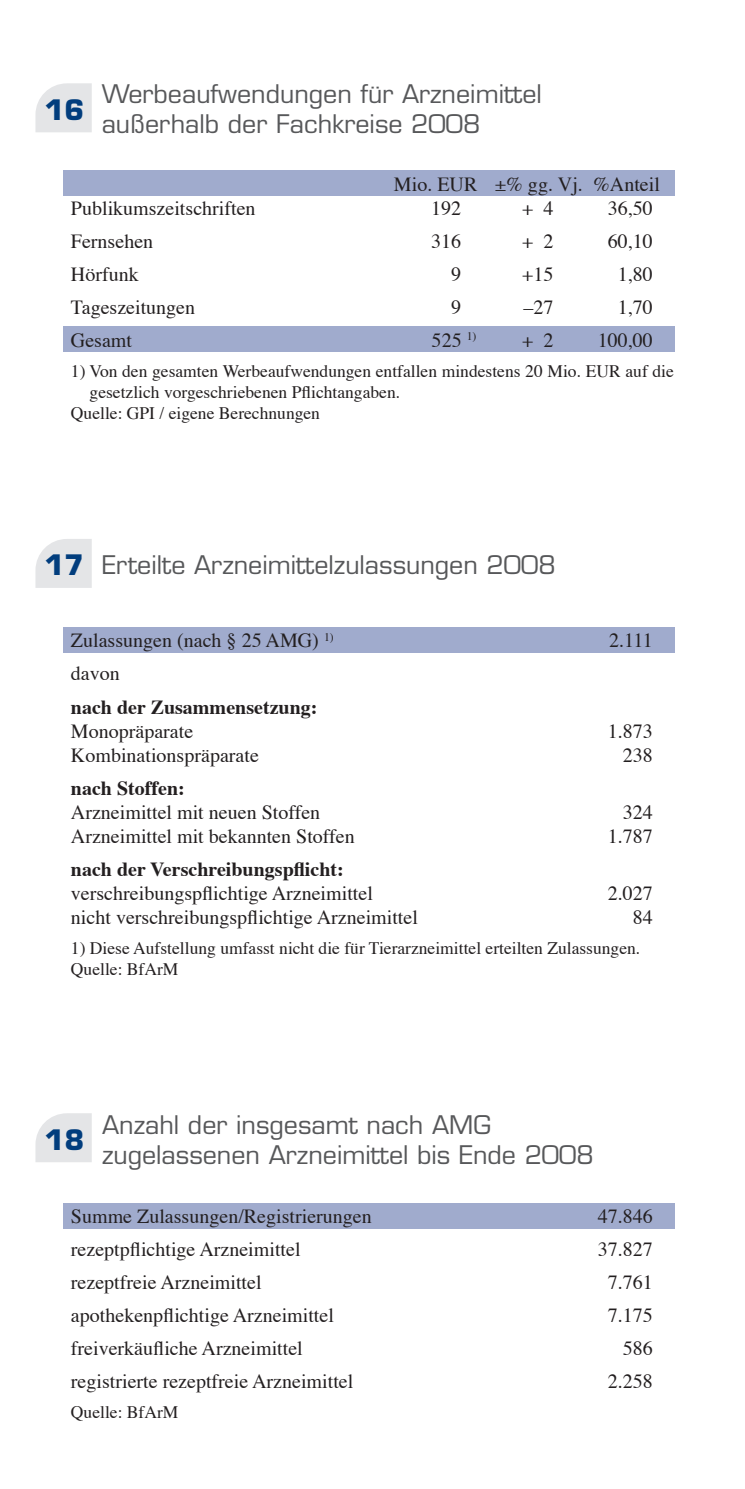
<style>
.page{position:relative;width:745px;height:1489px;background:#fff}
.page>*{position:absolute;margin:0;border:0;box-sizing:border-box;transform-origin:0 0}
.t1{font:700 27.5px "Eurostile";color:#013d7d}
.t2{font:25px/30px "Eurostile";color:#57585a}
.t3{font:20px "Times";color:#231f20}
.t4{font:700 20px "Times";color:#231f20}
.t5{font:17.5px/21px "Times";color:#231f20}
</style>
<div class="page">
<div style="left:63px;top:627px;width:610px;height:26px;background:#a0abcd"></div>
<svg style="left:35px;top:83px;width:57px;height:49px;background:#e6e7e9"></svg>
<div style="left:63px;top:326px;width:610px;height:25px;background:#a0abcd"></div>
<div style="left:63px;top:170px;width:610px;height:25px;background:#a0abcd"></div>
<svg style="left:35px;top:539px;width:57px;height:49px;background:#e6e7e9"></svg>
<svg style="left:35px;top:1113px;width:57px;height:49px;background:#e6e7e9"></svg>
<div style="left:63px;top:1203px;width:610px;height:25px;background:#a0abcd"></div>
<h1 class="t1" style="left:45px;top:92px;width:41px">16</h1>
<p class="t2" style="left:102px;top:79px;width:441px">Werbeaufwendungen für Arzneimittel außerhalb der Fachkreise 2008</p>
<p class="t3" style="left:394px;top:165px;width:267px">Mio. EUR ±% gg. Vj. %Anteil</p>
<p class="t3" style="left:71px;top:189px;width:186px">Publikumszeitschriften</p>
<p class="t3" style="left:431px;top:189px;width:31px">192</p>
<p class="t3" style="left:521px;top:189px;width:33px">+ 4</p>
<p class="t3" style="left:607px;top:189px;width:46px">36,50</p>
<p class="t3" style="left:71px;top:222px;width:84px">Fernsehen</p>
<p class="t3" style="left:431px;top:222px;width:31px">316</p>
<p class="t3" style="left:521px;top:222px;width:33px">+ 2</p>
<p class="t3" style="left:607px;top:222px;width:47px">60,10</p>
<p class="t3" style="left:71px;top:255px;width:69px">Hörfunk</p>
<p class="t3" style="left:451px;top:255px;width:11px">9</p>
<p class="t3" style="left:521px;top:255px;width:33px">+15</p>
<p class="t3" style="left:617px;top:255px;width:37px">1,80</p>
<p class="t3" style="left:71px;top:288px;width:126px">Tageszeitungen</p>
<p class="t3" style="left:451px;top:288px;width:11px">9</p>
<p class="t3" style="left:523px;top:288px;width:31px">–27</p>
<p class="t3" style="left:617px;top:288px;width:36px">1,70</p>
<p class="t3" style="left:71px;top:321px;width:63px">Gesamt</p>
<p class="t3" style="left:431px;top:321px;width:46px">525 <sup>1)</sup></p>
<p class="t3" style="left:521px;top:321px;width:33px">+ 2</p>
<p class="t3" style="left:597px;top:321px;width:56px">100,00</p>
<p class="t5" style="left:71px;top:359px;width:604px">1) Von den gesamten Werbeaufwendungen entfallen mindestens 20 Mio. EUR auf die</p>
<p class="t5" style="left:90px;top:380px;width:312px">gesetzlich vorgeschriebenen Pflichtangaben.</p>
<p class="t5" style="left:71px;top:401px;width:250px">Quelle: GPI / eigene Berechnungen</p>
<h1 class="t1" style="left:45px;top:548px;width:41px">17</h1>
<p class="t2" style="left:102px;top:549px;width:454px">Erteilte Arzneimittelzulassungen 2008</p>
<p class="t3" style="left:71px;top:622px;width:264px">Zulassungen (nach § 25 AMG) <sup>1)</sup></p>
<p class="t3" style="left:608px;top:622px;width:45px">2.111</p>
<p class="t3" style="left:71px;top:655px;width:50px">davon</p>
<p class="t4" style="left:71px;top:687px;width:248px">nach der Zusammensetzung:</p>
<p class="t3" style="left:71px;top:712px;width:124px">Monopräparate</p>
<p class="t3" style="left:607px;top:712px;width:47px">1.873</p>
<p class="t3" style="left:71px;top:736px;width:189px">Kombinationspräparate</p>
<p class="t3" style="left:622px;top:736px;width:32px">238</p>
<p class="t4" style="left:71px;top:768px;width:115px">nach Stoffen:</p>
<p class="t3" style="left:71px;top:793px;width:251px">Arzneimittel mit neuen Stoffen</p>
<p class="t3" style="left:622px;top:793px;width:32px">324</p>
<p class="t3" style="left:71px;top:817px;width:285px">Arzneimittel mit bekannten Stoffen</p>
<p class="t3" style="left:607px;top:817px;width:47px">1.787</p>
<p class="t4" style="left:71px;top:849px;width:274px">nach der Verschreibungspflicht:</p>
<p class="t3" style="left:71px;top:874px;width:303px">verschreibungspflichtige Arzneimittel</p>
<p class="t3" style="left:607px;top:874px;width:47px">2.027</p>
<p class="t3" style="left:71px;top:898px;width:348px">nicht verschreibungspflichtige Arzneimittel</p>
<p class="t3" style="left:632px;top:898px;width:22px">84</p>
<p class="t5" style="left:71px;top:935px;width:570px">1) Diese Aufstellung umfasst nicht die für Tierarzneimittel erteilten Zulassungen.<br>Quelle: BfArM</p>
<h1 class="t1" style="left:45px;top:1122px;width:41px">18</h1>
<p class="t2" style="left:102px;top:1110px;width:493px">Anzahl der insgesamt nach AMG zugelassenen Arzneimittel bis Ende 2008</p>
<p class="t3" style="left:71px;top:1197px;width:302px">Summe Zulassungen/Registrierungen</p>
<p class="t3" style="left:597px;top:1197px;width:57px">47.846</p>
<p class="t3" style="left:71px;top:1230px;width:231px">rezeptpflichtige Arzneimittel</p>
<p class="t3" style="left:597px;top:1230px;width:57px">37.827</p>
<p class="t3" style="left:71px;top:1263px;width:192px">rezeptfreie Arzneimittel</p>
<p class="t3" style="left:607px;top:1263px;width:47px">7.761</p>
<p class="t3" style="left:71px;top:1296px;width:264px">apothekenpflichtige Arzneimittel</p>
<p class="t3" style="left:607px;top:1296px;width:47px">7.175</p>
<p class="t3" style="left:71px;top:1329px;width:233px">freiverkäufliche Arzneimittel</p>
<p class="t3" style="left:622px;top:1329px;width:32px">586</p>
<p class="t3" style="left:71px;top:1362px;width:284px">registrierte rezeptfreie Arzneimittel</p>
<p class="t3" style="left:607px;top:1362px;width:47px">2.258</p>
<p class="t5" style="left:71px;top:1400px;width:109px">Quelle: BfArM</p>
</div>
